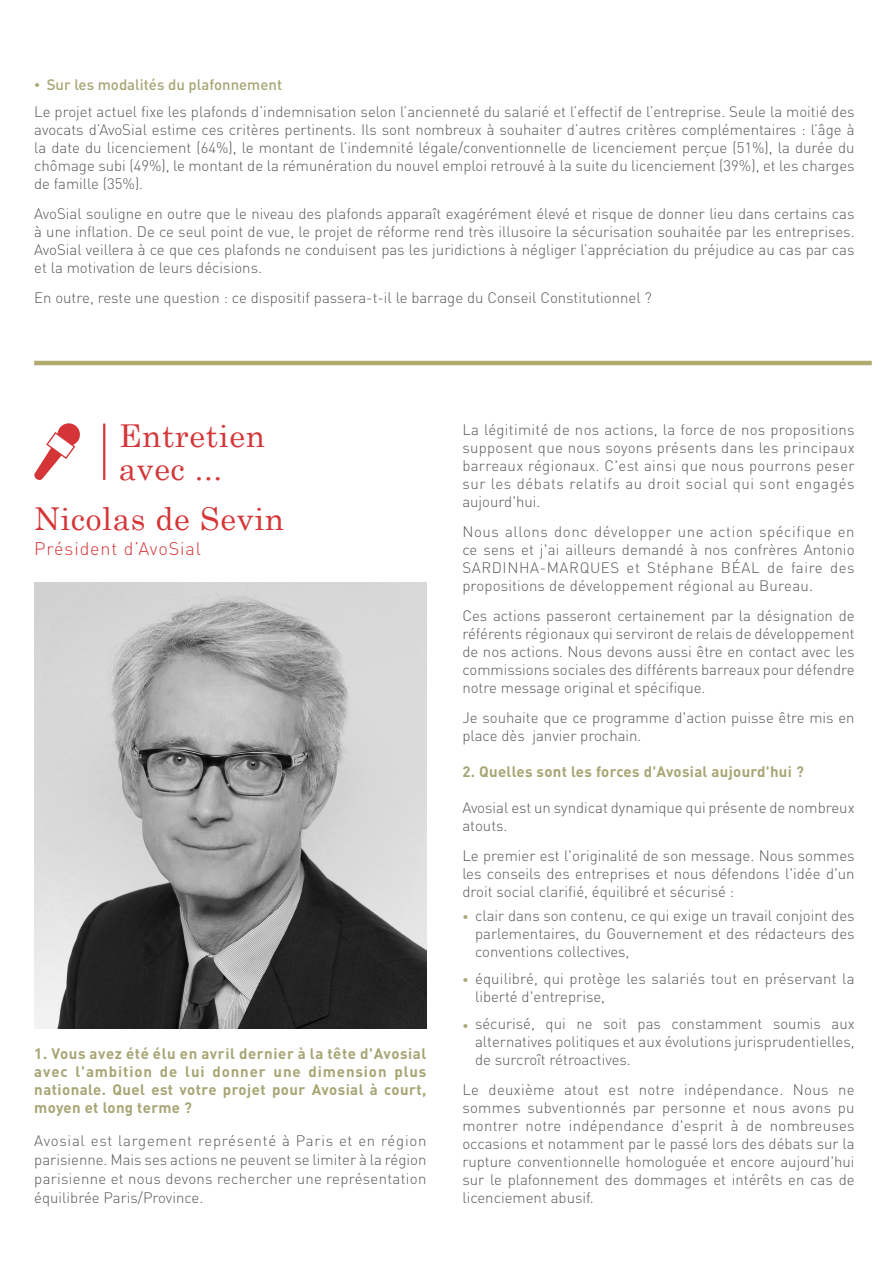
<style>
.page{position:relative;width:893px;height:1263px;background:#fff}
.page>*{position:absolute;margin:0;border:0;box-sizing:border-box;transform-origin:0 0}
.t1{font:31.5px "Century";letter-spacing:.02em;color:#d53638}
.t2{font:300 18px "DIN Pro";letter-spacing:.05em;color:#d53537}
.t3{font:300 15px/18px "DIN Pro";color:#57585a;text-align:justify}
.t4{font:700 15px/18px "DIN Pro";letter-spacing:.02em;color:#a7a574;text-align:justify}
.t5{font:500 15px "DIN Pro";color:#a7a574}
.t6{font:500 12px "DIN Pro";color:#a7a574}
</style>
<div class="page">
<hr style="left:34px;top:361px;width:838px;height:4px;background:#b2a96e">
<svg style="left:34px;top:423px;width:46px;height:57px"></svg>
<hr style="left:103px;top:424px;width:2px;height:56px;background:#d53537">
<img style="left:34px;top:582px;width:392px;height:446px">
<p class="t6" style="left:34px;top:77px;width:8px">•</p>
<p class="t5" style="left:47px;top:75px;width:237px">Sur les modalités du plafonnement</p>
<p class="t3" style="left:34px;top:102px;width:822px">Le projet actuel fixe les plafonds d’indemnisation selon l’ancienneté du salarié et l’effectif de l’entreprise. Seule la moitié des avocats d’AvoSial estime ces critères pertinents. Ils sont nombreux à souhaiter d’autres critères complémentaires : l’âge à la date du licenciement (64%), le montant de l’indemnité légale/conventionnelle de licenciement perçue (51%), la durée du chômage subi (49%), le montant de la rémunération du nouvel emploi retrouvé à la suite du licenciement (39%), et les charges de famille (35%).</p>
<p class="t3" style="left:34px;top:204px;width:822px">AvoSial souligne en outre que le niveau des plafonds apparaît exagérément élevé et risque de donner lieu dans certains cas à une inflation. De ce seul point de vue, le projet de réforme rend très illusoire la sécurisation souhaitée par les entreprises.<br>AvoSial veillera à ce que ces plafonds ne conduisent pas les juridictions à négliger l’appréciation du préjudice au cas par cas et la motivation de leurs décisions.</p>
<p class="t3" style="left:34px;top:288px;width:619px">En outre, reste une question : ce dispositif passera-t-il le barrage du Conseil Constitutionnel ?</p>
<p class="t1" style="left:119px;top:409px;width:148px">Entretien</p>
<p class="t1" style="left:119px;top:442px;width:105px">avec ...</p>
<p class="t1" style="left:34px;top:492px;width:251px">Nicolas de Sevin</p>
<p class="t2" style="left:34px;top:536px;width:168px">Président d’AvoSial</p>
<p class="t4" style="left:34px;top:1044px;width:394px">1. Vous avez été élu en avril dernier à la tête d'Avosial avec l'ambition de lui donner une dimension plus nationale. Quel est votre projet pour Avosial à court, moyen et long terme ?</p>
<p class="t3" style="left:34px;top:1130px;width:394px;line-height:19.2px">Avosial est largement représenté à Paris et en région parisienne. Mais ses actions ne peuvent se limiter à la région parisienne et nous devons rechercher une représentation équilibrée Paris/Province.</p>
<p class="t3" style="left:462px;top:420px;width:394px">La légitimité de nos actions, la force de nos propositions supposent que nous soyons présents dans les principaux barreaux régionaux. C'est ainsi que nous pourrons peser sur les débats relatifs au droit social qui sont engagés aujourd'hui.</p>
<p class="t3" style="left:462px;top:522px;width:394px">Nous allons donc développer une action spécifique en ce sens et j'ai ailleurs demandé à nos confrères Antonio SARDINHA-MARQUES et Stéphane BÉAL de faire des propositions de développement régional au Bureau.</p>
<p class="t3" style="left:462px;top:606px;width:394px">Ces actions passeront certainement par la désignation de référents régionaux qui serviront de relais de développement de nos actions. Nous devons aussi être en contact avec les commissions sociales des différents barreaux pour défendre notre message original et spécifique.</p>
<p class="t3" style="left:462px;top:708px;width:394px">Je souhaite que ce programme d'action puisse être mis en place dès janvier prochain.</p>
<p class="t4" style="left:462px;top:762px;width:343px">2. Quelles sont les forces d'Avosial aujourd'hui ?</p>
<p class="t3" style="left:462px;top:798px;width:394px">Avosial est un syndicat dynamique qui présente de nombreux atouts.</p>
<p class="t3" style="left:462px;top:846px;width:394px">Le premier est l'originalité de son message. Nous sommes les conseils des entreprises et nous défendons l'idée d'un droit social clarifié, équilibré et sécurisé :</p>
<p class="t3" style="left:475px;top:906px;width:381px">clair dans son contenu, ce qui exige un travail conjoint des parlementaires, du Gouvernement et des rédacteurs des conventions collectives,</p>
<p class="t3" style="left:475px;top:969px;width:381px">équilibré, qui protège les salariés tout en préservant la liberté d'entreprise,</p>
<p class="t3" style="left:475px;top:1014px;width:381px">sécurisé, qui ne soit pas constamment soumis aux alternatives politiques et aux évolutions jurisprudentielles, de surcroît rétroactives.</p>
<p class="t3" style="left:462px;top:1080px;width:394px">Le deuxième atout est notre indépendance. Nous ne sommes subventionnés par personne et nous avons pu montrer notre indépendance d'esprit à de nombreuses occasions et notamment par le passé lors des débats sur la rupture conventionnelle homologuée et encore aujourd'hui sur le plafonnement des dommages et intérêts en cas de licenciement abusif.</p>
<p class="t6" style="left:462px;top:909px;width:8px">•</p>
<p class="t6" style="left:462px;top:971px;width:8px">•</p>
<p class="t6" style="left:462px;top:1018px;width:8px">•</p>
</div>
